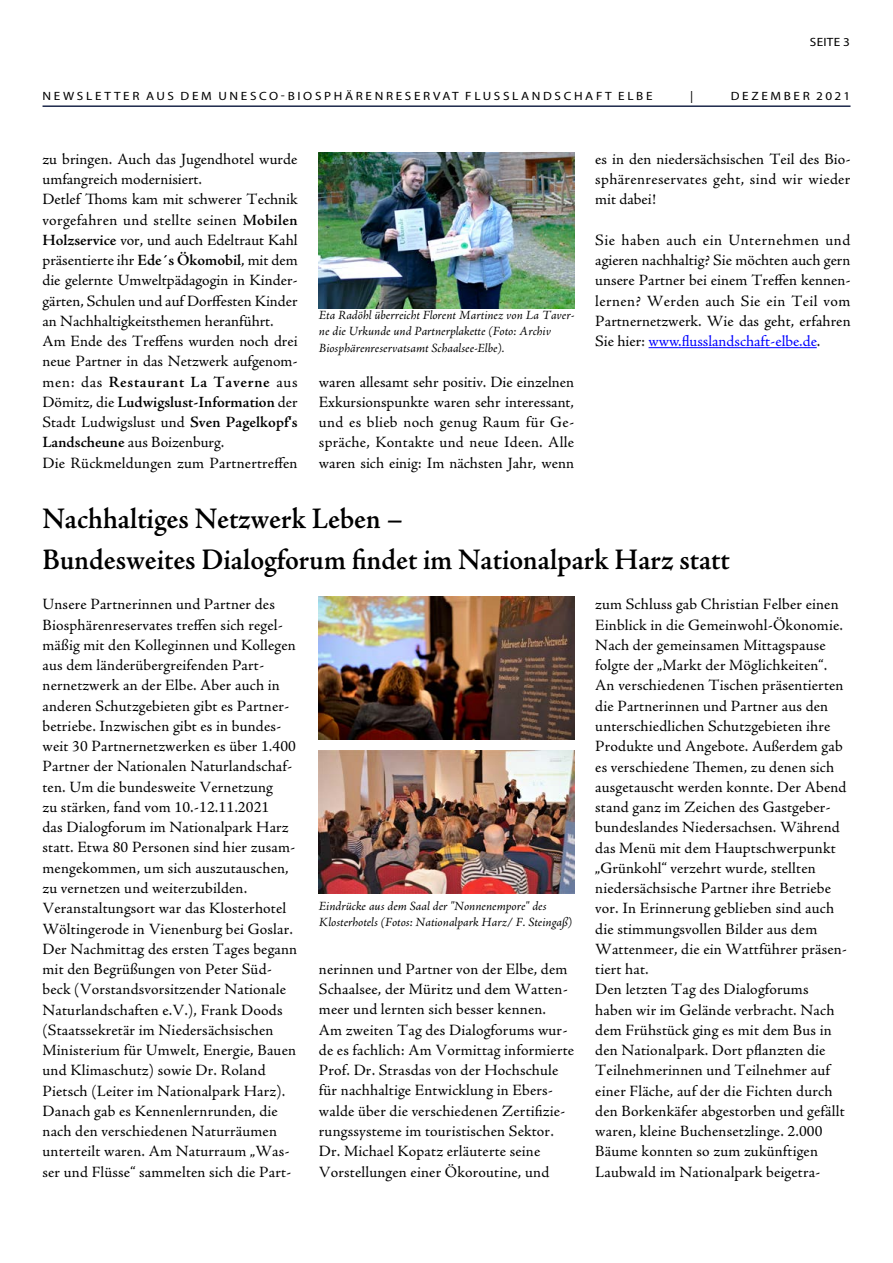
<style>
.page{position:relative;width:893px;height:1263px;background:#fff}
.page>*{position:absolute;margin:0;border:0;box-sizing:border-box;transform-origin:0 0}
.t1{font:600 30px/40.5px "Adobe Jenson Pro";color:#000;scale:.94 1}
.t2{font:15.75px/20.2px "Adobe Jenson Pro";letter-spacing:.01em;color:#000}
.t3{font:italic 12.75px/16px "Adobe Jenson Pro";color:#000}
.t4{font:12px "Myriad Pro";letter-spacing:.2em;color:#000;scale:1.1 1}
.s1{font-weight:600}
.s2{color:#00f}
</style>
<div class="page">
<hr style="left:43px;top:105px;width:807px;height:2px;background:#1d284a">
<hr style="left:649px;top:347px;width:168px;height:1px;background:#00f">
<img style="left:319px;top:750px;width:255px;height:143px">
<img style="left:319px;top:152px;width:255px;height:157px">
<img style="left:319px;top:596px;width:255px;height:144px">
<p class="t4" style="left:810px;top:34px;width:38px">SEITE 3</p>
<p class="t4" style="left:43px;top:89px;width:556px">NEWSLETTER AUS DEM UNESCO-BIOSPHÄRENRESERVAT FLUSSLANDSCHAFT ELBE</p>
<p class="t4" style="left:690px;top:89px;width:4px">|</p>
<p class="t4" style="left:731px;top:89px;width:110px">DEZEMBER 2021</p>
<p class="t2" style="left:42px;top:149px;width:257px">zu bringen. Auch das Jugendhotel wurde umfangreich modernisiert.<br>Detlef Thoms kam mit schwerer Technik vorgefahren und stellte seinen <span class="s1">Mobilen Holzservice</span> vor, und auch Edeltraut Kahl präsentierte ihr <span class="s1">Ede´s Ökomobil</span>, mit dem die gelernte Umweltpädagogin in Kinder&shy;gärten, Schulen und auf Dorffesten Kinder an Nachhaltigkeitsthemen heranführt.<br>Am Ende des Treffens wurden noch drei neue Partner in das Netzwerk aufgenom&shy;men: das <span class="s1">Restaurant La Taverne</span> aus Dömitz, die <span class="s1">Ludwigslust-Information</span> der Stadt Ludwigslust und <span class="s1">Sven Pagelkopf‘s Landscheune</span> aus Boizenburg.<br>Die Rückmeldungen zum Partnertreffen</p>
<p class="t3" style="left:319px;top:308px;width:257px">Eta Radöhl überreicht Florent Martinez von La Taver&shy;ne die Urkunde und Partnerplakette (Foto: Archiv<br>Biosphärenreservatsamt Schaalsee-Elbe).</p>
<p class="t2" style="left:319px;top:372px;width:257px;text-align:justify">waren allesamt sehr positiv. Die einzelnen Exkursionspunkte waren sehr interessant, und es blieb noch genug Raum für Ge&shy;spräche, Kontakte und neue Ideen. Alle waren sich einig: Im nächsten Jahr, wenn</p>
<p class="t2" style="left:595px;top:149px;width:257px;text-align:justify">es in den niedersächsischen Teil des Bio&shy;sphärenreservates geht, sind wir wieder mit dabei!</p>
<p class="t2" style="left:595px;top:230px;width:257px;text-align:justify">Sie haben auch ein Unternehmen und agieren nachhaltig? Sie möchten auch gern unsere Partner bei einem Treffen kennen&shy;lernen? Werden auch Sie ein Teil vom Partnernetzwerk. Wie das geht, erfahren Sie hier: <span class="s2">www.flusslandschaft-elbe.de</span>.</p>
<h1 class="t1" style="left:43px;top:499px;width:732px">Nachhaltiges Netzwerk Leben –<br>Bundesweites Dialogforum findet im Nationalpark Harz statt</h1>
<p class="t2" style="left:43px;top:595px;width:256px">Unsere Partnerinnen und Partner des Biosphärenreservates treffen sich regel&shy;mäßig mit den Kolleginnen und Kollegen aus dem länderübergreifenden Part&shy;nernetzwerk an der Elbe. Aber auch in anderen Schutzgebieten gibt es Partner&shy;betriebe. Inzwischen gibt es in bundes&shy;weit 30 Partnernetzwerken es über 1.400<br>Partner der Nationalen Naturlandschaf&shy;ten. Um die bundesweite Vernetzung<br>zu stärken, fand vom 10.-12.11.2021<br>das Dialogforum im Nationalpark Harz statt. Etwa 80 Personen sind hier zusam&shy;mengekommen, um sich auszutauschen, zu vernetzen und weiterzubilden.<br>Veranstaltungsort war das Klosterhotel Wöltingerode in Vienenburg bei Goslar.<br>Der Nachmittag des ersten Tages begann mit den Begrüßungen von Peter Süd&shy;beck (Vorstandsvorsitzender Nationale Naturlandschaften e.V.), Frank Doods (Staatssekretär im Niedersächsischen Ministerium für Umwelt, Energie, Bauen und Klimaschutz) sowie Dr. Roland Pietsch (Leiter im Nationalpark Harz).<br>Danach gab es Kennenlernrunden, die nach den verschiedenen Naturräumen unterteilt waren. Am Naturraum „Was&shy;ser und Flüsse“ sammelten sich die Part-</p>
<p class="t3" style="left:319px;top:898px;width:255px">Eindrücke aus dem Saal der "Nonnenempore" des<br>Klosterhotels (Fotos: Nationalpark Harz/ F. Steingaß)</p>
<p class="t2" style="left:319px;top:959px;width:257px">nerinnen und Partner von der Elbe, dem Schaalsee, der Müritz und dem Watten&shy;meer und lernten sich besser kennen.<br>Am zweiten Tag des Dialogforums wur&shy;de es fachlich: Am Vormittag informierte Prof. Dr. Strasdas von der Hochschule für nachhaltige Entwicklung in Ebers&shy;walde über die verschiedenen Zertifizie&shy;rungssysteme im touristischen Sektor.<br>Dr. Michael Kopatz erläuterte seine Vorstellungen einer Ökoroutine, und</p>
<p class="t2" style="left:595px;top:595px;width:253px">zum Schluss gab Christian Felber einen Einblick in die Gemeinwohl-Ökonomie.<br>Nach der gemeinsamen Mittagspause folgte der „Markt der Möglichkeiten“.<br>An verschiedenen Tischen präsentierten die Partnerinnen und Partner aus den unterschiedlichen Schutzgebieten ihre Produkte und Angebote. Außerdem gab es verschiedene Themen, zu denen sich ausgetauscht werden konnte. Der Abend stand ganz im Zeichen des Gastgeber&shy;bundeslandes Niedersachsen. Während das Menü mit dem Hauptschwerpunkt „Grünkohl“ verzehrt wurde, stellten niedersächsische Partner ihre Betriebe vor. In Erinnerung geblieben sind auch die stimmungsvollen Bilder aus dem Wattenmeer, die ein Wattführer präsen&shy;tiert hat.<br>Den letzten Tag des Dialogforums haben wir im Gelände verbracht. Nach dem Frühstück ging es mit dem Bus in den Nationalpark. Dort pflanzten die Teilnehmerinnen und Teilnehmer auf einer Fläche, auf der die Fichten durch den Borkenkäfer abgestorben und gefällt waren, kleine Buchensetzlinge. 2.000<br>Bäume konnten so zum zukünftigen Laubwald im Nationalpark beigetra-</p>
</div>
